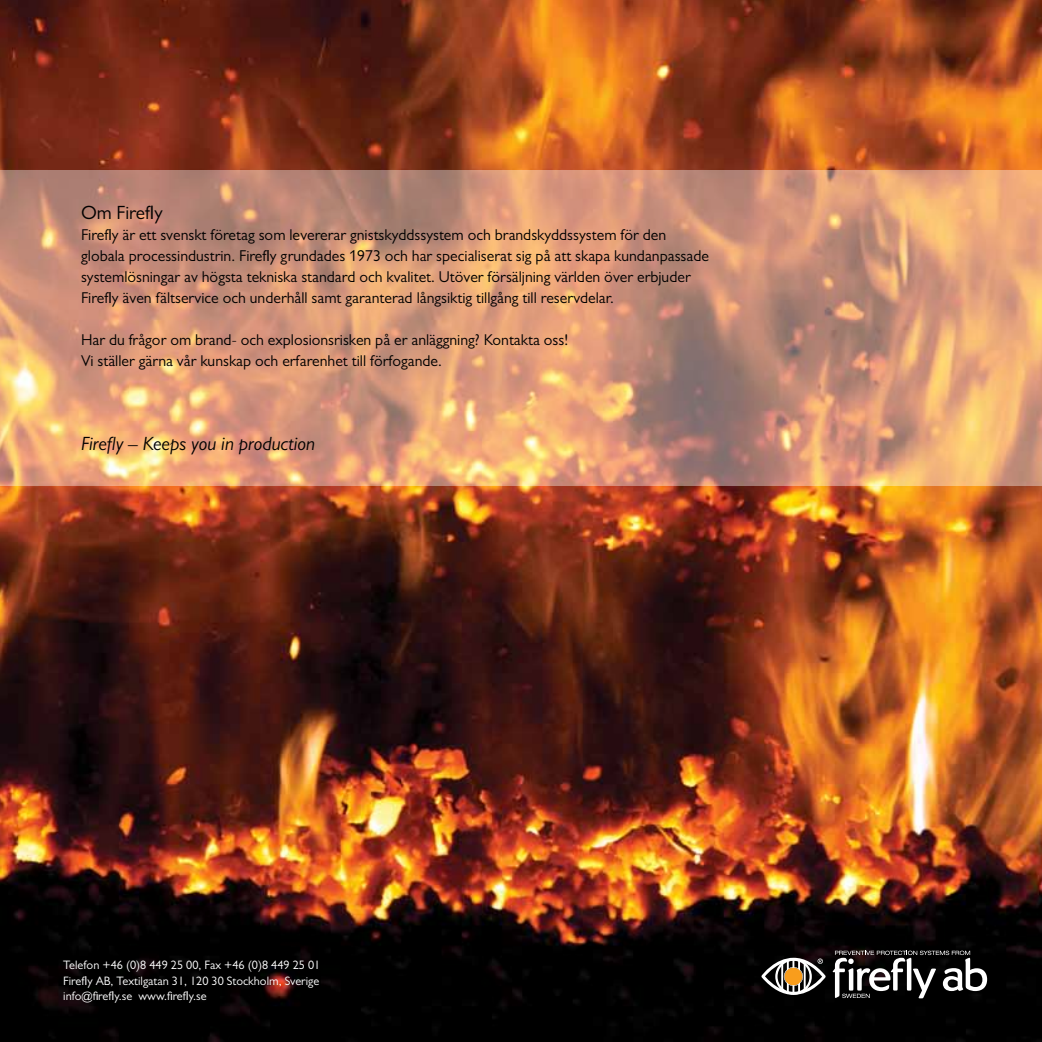
<style>
.page{position:relative;width:1042px;height:1042px;background:#fff}
.page>*{position:absolute;margin:0;border:0;box-sizing:border-box;transform-origin:0 0}
.t1{font:italic 19.25px "Gill Sans MT Pro";color:#000}
.t2{font:19.25px "Gill Sans MT Pro";color:#000}
.t3{font:15.75px/21px "Gill Alt One";color:#000}
.t4{font:12.25px/15.8px "Gill Sans MT Pro";color:#fff;text-align:justify}
</style>
<div class="page">
<img style="left:0;top:0;width:1042px;height:1042px">
<svg style="left:0;top:170px;width:1042px;height:316px"></svg>
<svg style="left:833px;top:950px;width:154px;height:48px"></svg>
<svg style="left:761px;top:958px;width:65px;height:37px"></svg>
<p class="t2" style="left:81px;top:201px;width:83px">Om Firefly</p>
<p class="t3" style="left:81px;top:224px;width:629px">Firefly är ett svenskt företag som levererar gnistskyddssystem och brandskyddssystem för den globala processindustrin. Firefly grundades 1973 och har specialiserat sig på att skapa kundanpassade systemlösningar av högsta tekniska standard och kvalitet. Utöver försäljning världen över erbjuder Firefly även fältservice och underhåll samt garanterad långsiktig tillgång till reservdelar.</p>
<p class="t3" style="left:81px;top:329px;width:488px">Har du frågor om brand- och explosionsrisken på er anläggning? Kontakta oss!<br>Vi ställer gärna vår kunskap och erfarenhet till förfogande.</p>
<p class="t1" style="left:81px;top:432px;width:235px">Firefly – Keeps you in production</p>
<p class="t4" style="left:63px;top:957px;width:258px">Telefon +46 (0)8 449 25 00, Fax +46 (0)8 449 25 01<br>Firefly AB, Textilgatan 31, 120 30 Stockholm, Sverige info@firefly.se www.firefly.se</p>
</div>
